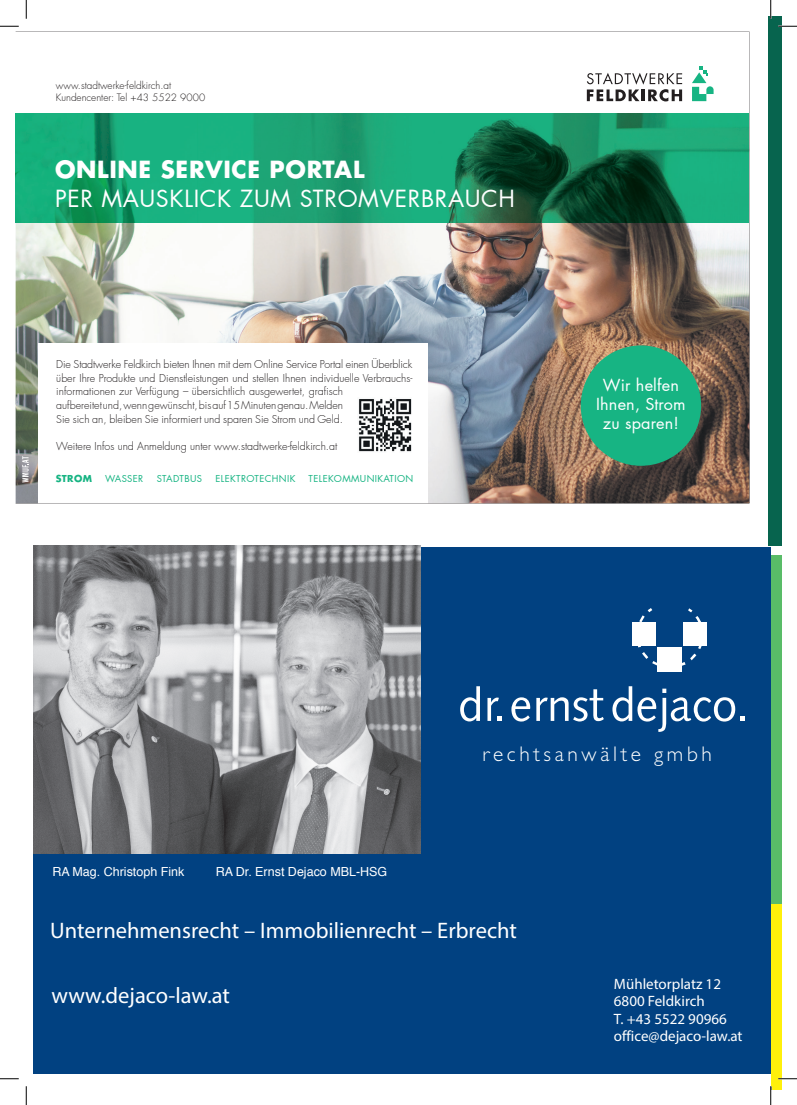
<style>
.page{position:relative;width:797px;height:1105px;background:#fff}
.page>*{position:absolute;margin:0;border:0;box-sizing:border-box;transform-origin:0 0}
.t1{font:23.12px "Futura LT Pro";letter-spacing:.03em;color:#fff}
.t2{font:700 23.12px "Futura LT Pro";letter-spacing:.03em;color:#fff}
.t3{font:22.5px "Myriad Pro";color:#fff}
.t4{font:300 21.25px "Gill Sans";color:#fff}
.t5{font:16.25px/18.8px "Futura LT Pro";letter-spacing:.01em;color:#fff;text-align:center}
.t6{font:15px/17.5px "Myriad Pro";color:#fff}
.t7{font:12.5px "Helvetica";color:#fff}
.t8{font:300 10.62px/13.6px "Futura LT Pro";color:#231f20}
.t9{font:300 10px/12.5px "Futura LT Pro";color:#231f20}
.t10{font:9.38px "Futura LT Pro";letter-spacing:.04em;color:#17b483}
.t11{font:700 9.38px "Futura LT Pro";letter-spacing:.04em;color:#17b483}
</style>
<div class="page">
<div style="left:768px;top:16px;width:13px;height:529px;background:#07644e"></div>
<div style="left:33px;top:547px;width:737px;height:526px;background:#014181"></div>
<img style="left:33px;top:545px;width:388px;height:308px">
<svg style="left:460px;top:686px;width:20px;height:36px"></svg>
<svg style="left:487px;top:698px;width:15px;height:23px"></svg>
<svg style="left:511px;top:697px;width:19px;height:24px"></svg>
<svg style="left:536px;top:689px;width:68px;height:32px"></svg>
<svg style="left:612px;top:686px;width:132px;height:46px"></svg>
<div style="left:632px;top:622px;width:23px;height:23px;background:#fff"></div>
<div style="left:683px;top:622px;width:24px;height:23px;background:#fff"></div>
<div style="left:657px;top:647px;width:24px;height:25px;background:#fff"></div>
<svg style="left:639px;top:608px;width:13px;height:14px"></svg>
<svg style="left:688px;top:608px;width:13px;height:14px"></svg>
<svg style="left:681px;top:645px;width:21px;height:22px"></svg>
<svg style="left:636px;top:628px;width:21px;height:38px"></svg>
<img style="left:16px;top:66px;width:733px;height:437px">
<div style="left:770px;top:556px;width:11px;height:348px;background:#59bc68"></div>
<div style="left:770px;top:904px;width:11px;height:185px;background:#fff00b"></div>
<svg style="left:0;top:25px;width:19px;height:2px"></svg>
<svg style="left:778px;top:25px;width:19px;height:2px"></svg>
<svg style="left:0;top:1078px;width:19px;height:1px"></svg>
<svg style="left:778px;top:1073px;width:19px;height:7px"></svg>
<svg style="left:25px;top:0;width:2px;height:19px"></svg>
<svg style="left:25px;top:1086px;width:2px;height:19px"></svg>
<svg style="left:770px;top:0;width:1px;height:19px"></svg>
<svg style="left:770px;top:1086px;width:6px;height:19px"></svg>
<p class="t9" style="left:56px;top:79px;width:151px">www.stadtwerke-feldkirch.at<br>Kundencenter: Tel +43 5522 9000</p>
<h1 class="t2" style="left:55px;top:151px;width:311px">ONLINE SERVICE PORTAL</h1>
<h1 class="t1" style="left:55px;top:182px;width:461px">PER MAUSKLICK ZUM STROMVERBRAUCH</h1>
<p class="t8" style="left:56px;top:357px;width:357px">Die Stadtwerke Feldkirch bieten Ihnen mit dem Online Service Portal einen Überblick über Ihre Produkte und Dienstleistungen und stellen Ihnen individuelle Verbrauchs&shy;informationen zur Verfügung – übersichtlich ausgewertet, grafisch<br>aufbereitet und, wenn gewünscht, bis auf 15 Minuten genau. Melden<br>Sie sich an, bleiben Sie informiert und sparen Sie Strom und Geld.</p>
<p class="t8" style="left:56px;top:439px;width:282px">Weitere Infos und Anmeldung unter www.stadtwerke-feldkirch.at</p>
<p class="t11" style="left:56px;top:472px;width:37px">STROM</p>
<p class="t10" style="left:105px;top:473px;width:40px">WASSER</p>
<p class="t10" style="left:157px;top:473px;width:47px">STADTBUS</p>
<p class="t10" style="left:215px;top:473px;width:81px">ELEKTROTECHNIK</p>
<p class="t10" style="left:308px;top:473px;width:106px">TELEKOMMUNIKATION</p>
<h3 class="t5" style="left:596px;top:376px;width:91px">Wir helfen<br>Ihnen, Strom zu sparen!</h3>
<p class="t7" style="left:52px;top:861px;width:133px">RA Mag. Christoph Fink</p>
<p class="t7" style="left:216px;top:861px;width:173px">RA Dr. Ernst Dejaco MBL-HSG</p>
<h3 class="t4" style="left:482px;top:737px;width:231px">rechtsanwälte gmbh</h3>
<h2 class="t3" style="left:50px;top:916px;width:468px">Unternehmensrecht – Immobilienrecht – Erbrecht</h2>
<h2 class="t3" style="left:52px;top:982px;width:180px">www.dejaco-law.at</h2>
<h3 class="t6" style="left:614px;top:975px;width:130px">Mühletorplatz 12<br>6800 Feldkirch<br>T. +43 5522 90966 office@dejaco-law.at</h3>
</div>
